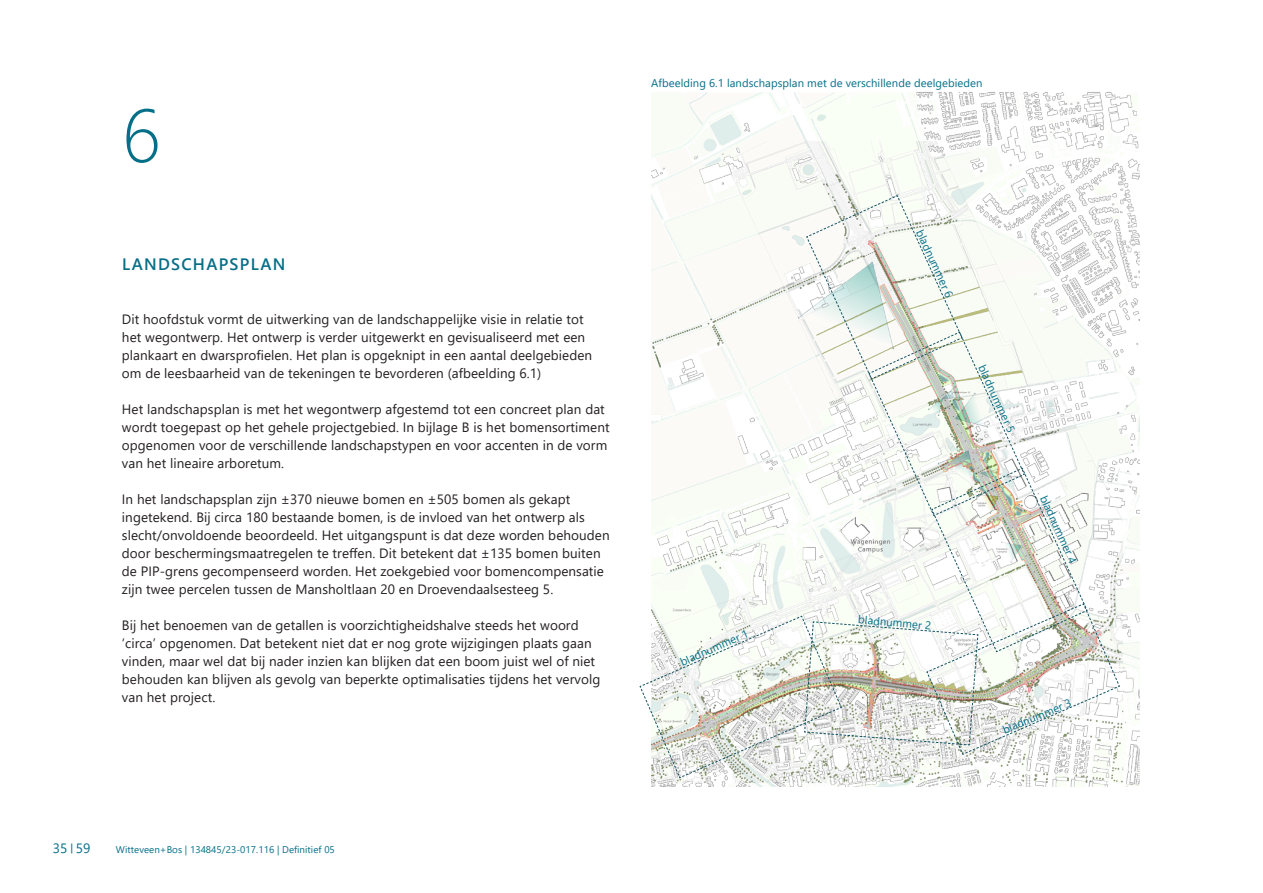
<style>
.page{position:relative;width:1263px;height:893px;background:#fff}
.page>*{position:absolute;margin:0;border:0;box-sizing:border-box;transform-origin:0 0}
.B_Hoodfstuknummer{font:300 75px "Segoe UI";color:#056f88}
.B_Kop_1_met_Subkop{font:600 16.5px "Segoe UI";letter-spacing:.075em;color:#056f88}
.B_Body{font:13.5px/18px "Segoe UI";letter-spacing:.005em;color:#231f20}
.t1{font:13.5px "Segoe UI";color:#056f88}
.B_foto_tabel_bijschrift_OSA{font:11.25px "Segoe UI";letter-spacing:.005em;color:#056f88}
.t2{font:9.75px "Segoe UI";letter-spacing:.005em;color:#056f88}
</style>
<div class="page">
<img style="left:651px;top:92px;width:488px;height:695px">
<svg style="left:639px;top:195px;width:481px;height:584px"></svg>
<p class="B_Hoodfstuknummer" style="left:122px;top:65px;width:40px">6</p>
<p class="B_Kop_1_met_Subkop" style="left:122px;top:249px;width:165px">LANDSCHAPSPLAN</p>
<p class="B_Body" style="left:122px;top:309px;width:472px">Dit hoofdstuk vormt de uitwerking van de landschappelijke visie in relatie tot het wegontwerp. Het ontwerp is verder uitgewerkt en gevisualiseerd met een plankaart en dwarsprofielen. Het plan is opgeknipt in een aantal deelgebieden om de leesbaarheid van de tekeningen te bevorderen (afbeelding 6.1)</p>
<p class="B_Body" style="left:122px;top:399px;width:489px">Het landschapsplan is met het wegontwerp afgestemd tot een concreet plan dat wordt toegepast op het gehele projectgebied. In bijlage B is het bomensortiment opgenomen voor de verschillende landschapstypen en voor accenten in de vorm van het lineaire arboretum.</p>
<p class="B_Body" style="left:122px;top:489px;width:489px">In het landschapsplan zijn ±370 nieuwe bomen en ±505 bomen als gekapt ingetekend. Bij circa 180 bestaande bomen, is de invloed van het ontwerp als slecht/onvoldoende beoordeeld. Het uitgangspunt is dat deze worden behouden door beschermingsmaatregelen te treffen. Dit betekent dat ±135 bomen buiten de PIP-grens gecompenseerd worden. Het zoekgebied voor bomencompensatie zijn twee percelen tussen de Mansholtlaan 20 en Droevendaalsesteeg 5.</p>
<p class="B_Body" style="left:122px;top:615px;width:480px">Bij het benoemen van de getallen is voorzichtigheidshalve steeds het woord ‘circa’ opgenomen. Dat betekent niet dat er nog grote wijzigingen plaats gaan vinden, maar wel dat bij nader inzien kan blijken dat een boom juist wel of niet behouden kan blijven als gevolg van beperkte optimalisaties tijdens het vervolg van het project.</p>
<p class="B_foto_tabel_bijschrift_OSA" style="left:651px;top:73px;width:333px">Afbeelding 6.1 landschapsplan met de verschillende deelgebieden</p>
<p class="B_foto_tabel_bijschrift_OSA" style="left:676px;top:653px;width:75px;rotate:-24deg">bladnummer 1</p>
<p class="B_foto_tabel_bijschrift_OSA" style="left:929px;top:226px;width:75px;rotate:65deg">bladnummer 6</p>
<p class="B_foto_tabel_bijschrift_OSA" style="left:859px;top:609px;width:75px;rotate:5deg">bladnummer 2</p>
<p class="B_foto_tabel_bijschrift_OSA" style="left:991px;top:361px;width:75px;rotate:65deg">bladnummer 5</p>
<p class="B_foto_tabel_bijschrift_OSA" style="left:1053px;top:492px;width:75px;rotate:65deg">bladnummer 4</p>
<p class="B_foto_tabel_bijschrift_OSA" style="left:999px;top:721px;width:75px;rotate:-23deg">bladnummer 3</p>
<p class="t1" style="left:53px;top:836px;width:39px">35 <sup>|</sup> 59</p>
<p class="t2" style="left:116px;top:841px;width:220px">Witteveen+Bos | 134845/23-017.116 | Definitief 05</p>
</div>
